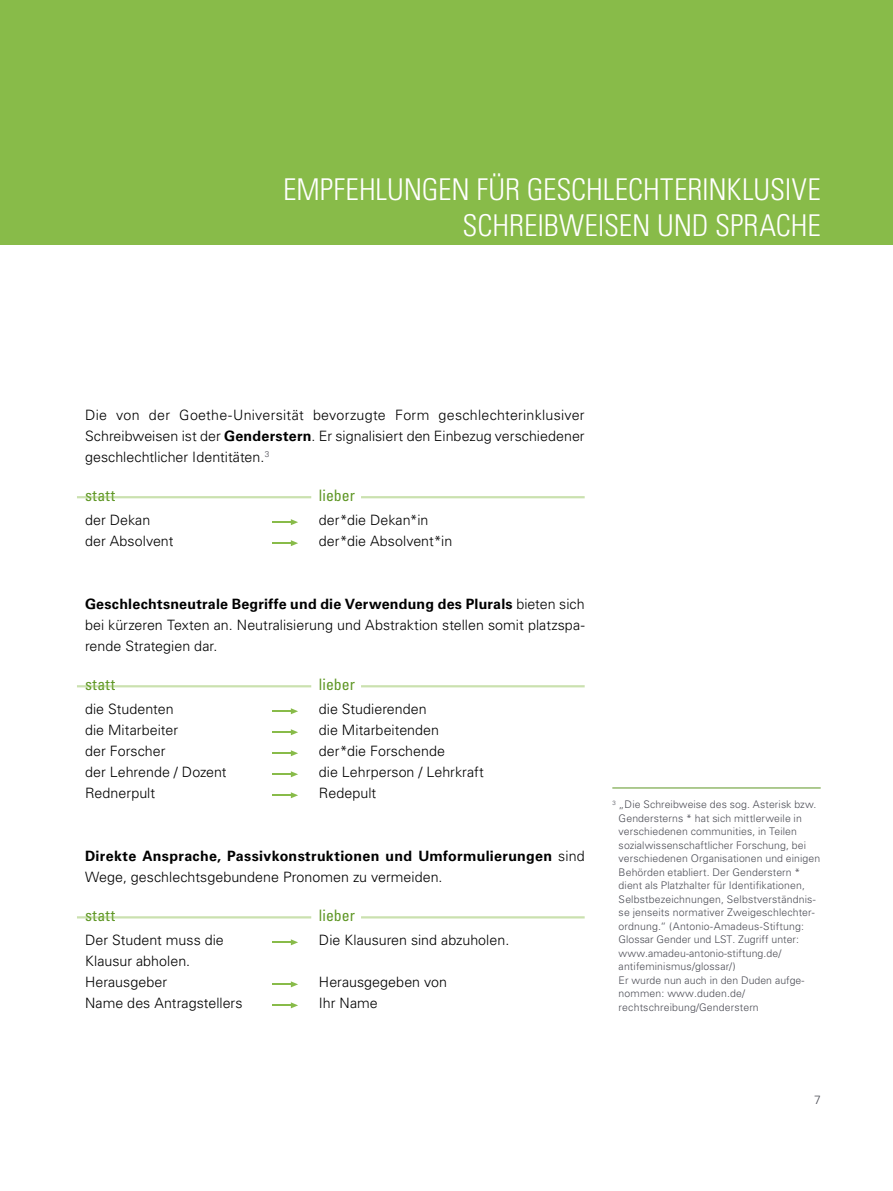
<style>
.page{position:relative;width:893px;height:1191px;background:#fff}
.page>*{position:absolute;margin:0;border:0;box-sizing:border-box;transform-origin:0 0}
.überschrift_grau{font:300 condensed 30px/36px "Univers LT Std";color:#fff;text-align:right}
.t1{font:condensed 15.75px "Univers LT Std";letter-spacing:.005em;color:#5e9624}
.grundschrift{font:300 14.25px/21px "Univers LT Std";color:#000;text-align:justify}
.grundschrift-2{font:700 14.25px/21px "Univers LT Std";letter-spacing:.02em;color:#000}
.t2{font:300 12px "Univers LT Std";color:#4c4d55}
.t3{font:300 10.5px/13.5px "Univers LT Std";letter-spacing:.01em;color:#4c4d55}
.s1{font-weight:700}
.s2{font-weight:300}
</style>
<div class="page">
<div style="left:0;top:0;width:893px;height:244px;background:#88bb49"></div>
<svg style="left:272px;top:519px;width:26px;height:6px"></svg>
<svg style="left:272px;top:540px;width:26px;height:6px"></svg>
<svg style="left:272px;top:708px;width:26px;height:6px"></svg>
<svg style="left:272px;top:729px;width:26px;height:6px"></svg>
<svg style="left:272px;top:750px;width:26px;height:6px"></svg>
<svg style="left:272px;top:771px;width:26px;height:6px"></svg>
<svg style="left:272px;top:792px;width:26px;height:6px"></svg>
<svg style="left:272px;top:939px;width:26px;height:6px"></svg>
<svg style="left:272px;top:981px;width:26px;height:6px"></svg>
<svg style="left:272px;top:1002px;width:26px;height:6px"></svg>
<hr style="left:77px;top:496px;width:234px;height:2px;background:#88bb49">
<hr style="left:361px;top:496px;width:224px;height:2px;background:#88bb49">
<hr style="left:77px;top:685px;width:234px;height:2px;background:#88bb49">
<hr style="left:361px;top:685px;width:224px;height:2px;background:#88bb49">
<hr style="left:77px;top:916px;width:234px;height:2px;background:#88bb49">
<hr style="left:361px;top:916px;width:224px;height:2px;background:#88bb49">
<hr style="left:612px;top:787px;width:209px;height:1px;background:#5e9624">
<h1 class="überschrift_grau" style="left:283px;top:172px;width:539px">EMPFEHLUNGEN FÜR GESCHLECHTERINKLUSIVE<br>SCHREIBWEISEN UND SPRACHE</h1>
<p class="grundschrift" style="left:85px;top:404px;width:501px">Die von der Goethe-Universität bevorzugte Form geschlechterinklusiver Schreibweisen ist der <span class="s1">Genderstern</span>. Er signalisiert den Einbezug verschiedener geschlechtlicher Identitäten.<sup>3</sup></p>
<p class="t1" style="left:85px;top:485px;width:32px">statt</p>
<p class="grundschrift" style="left:85px;top:509px;width:67px">der Dekan</p>
<p class="grundschrift" style="left:85px;top:530px;width:90px">der Absolvent</p>
<p class="t1" style="left:319px;top:485px;width:38px">lieber</p>
<p class="grundschrift" style="left:319px;top:509px;width:111px">der*die Dekan*in</p>
<p class="grundschrift" style="left:319px;top:530px;width:135px">der*die Absolvent*in</p>
<p class="grundschrift" style="left:85px;top:593px;width:501px"><span class="s1">Geschlechtsneutrale Begriffe und die Verwendung des Plurals</span> bieten sich bei kürzeren Texten an. Neutralisierung und Abstraktion stellen somit platzspa&shy;rende Strategien dar.</p>
<p class="t1" style="left:85px;top:674px;width:32px">statt</p>
<p class="grundschrift" style="left:85px;top:698px;width:90px">die Studenten</p>
<p class="grundschrift" style="left:85px;top:719px;width:95px">die Mitarbeiter</p>
<p class="grundschrift" style="left:85px;top:740px;width:82px">der Forscher</p>
<p class="grundschrift" style="left:85px;top:761px;width:143px">der Lehrende / Dozent</p>
<p class="grundschrift" style="left:85px;top:782px;width:72px">Rednerpult</p>
<p class="t1" style="left:319px;top:674px;width:38px">lieber</p>
<p class="grundschrift" style="left:319px;top:698px;width:109px">die Studierenden</p>
<p class="grundschrift" style="left:319px;top:719px;width:122px">die Mitarbeitenden</p>
<p class="grundschrift" style="left:319px;top:740px;width:128px">der*die Forschende</p>
<p class="grundschrift" style="left:319px;top:761px;width:167px">die Lehrperson / Lehrkraft</p>
<p class="grundschrift" style="left:319px;top:782px;width:59px">Redepult</p>
<p class="grundschrift-2" style="left:85px;top:846px;width:501px">Direkte Ansprache, Passivkonstruktionen und Umformulierungen <span class="s2">sind<br>Wege, geschlechtsgebundene Pronomen zu vermeiden.</span></p>
<p class="t1" style="left:85px;top:905px;width:32px">statt</p>
<p class="grundschrift" style="left:85px;top:929px;width:140px">Der Student muss die<br>Klausur abholen.</p>
<p class="grundschrift" style="left:85px;top:971px;width:84px">Herausgeber</p>
<p class="grundschrift" style="left:85px;top:992px;width:159px">Name des Antragstellers</p>
<p class="t1" style="left:319px;top:905px;width:38px">lieber</p>
<p class="grundschrift" style="left:319px;top:929px;width:192px">Die Klausuren sind abzuholen.</p>
<p class="grundschrift" style="left:319px;top:971px;width:130px">Herausgegeben von</p>
<p class="grundschrift" style="left:319px;top:992px;width:60px">Ihr Name</p>
<p class="t3" style="left:619px;top:798px;width:203px;text-indent:-6px"><sup>3</sup> „Die Schreibweise des sog. Asterisk bzw.<br>Gendersterns * hat sich mittlerweile in verschiedenen communities, in Teilen sozialwissenschaftlicher Forschung, bei verschiedenen Organisationen und einigen Behörden etabliert. Der Genderstern * dient als Platzhalter für Identifikationen, Selbstbezeichnungen, Selbstverständnis&shy;se jenseits normativer Zweigeschlechter&shy;ordnung.“ (Antonio-Amadeus-Stiftung:<br>Glossar Gender und LST. Zugriff unter: www.amadeu-antonio-stiftung.de/ antifeminismus/glossar/)<br>Er wurde nun auch in den Duden aufge&shy;nommen: www.duden.de/ rechtschreibung/Genderstern</p>
<p class="t2" style="left:814px;top:1092px;width:8px">7</p>
</div>
